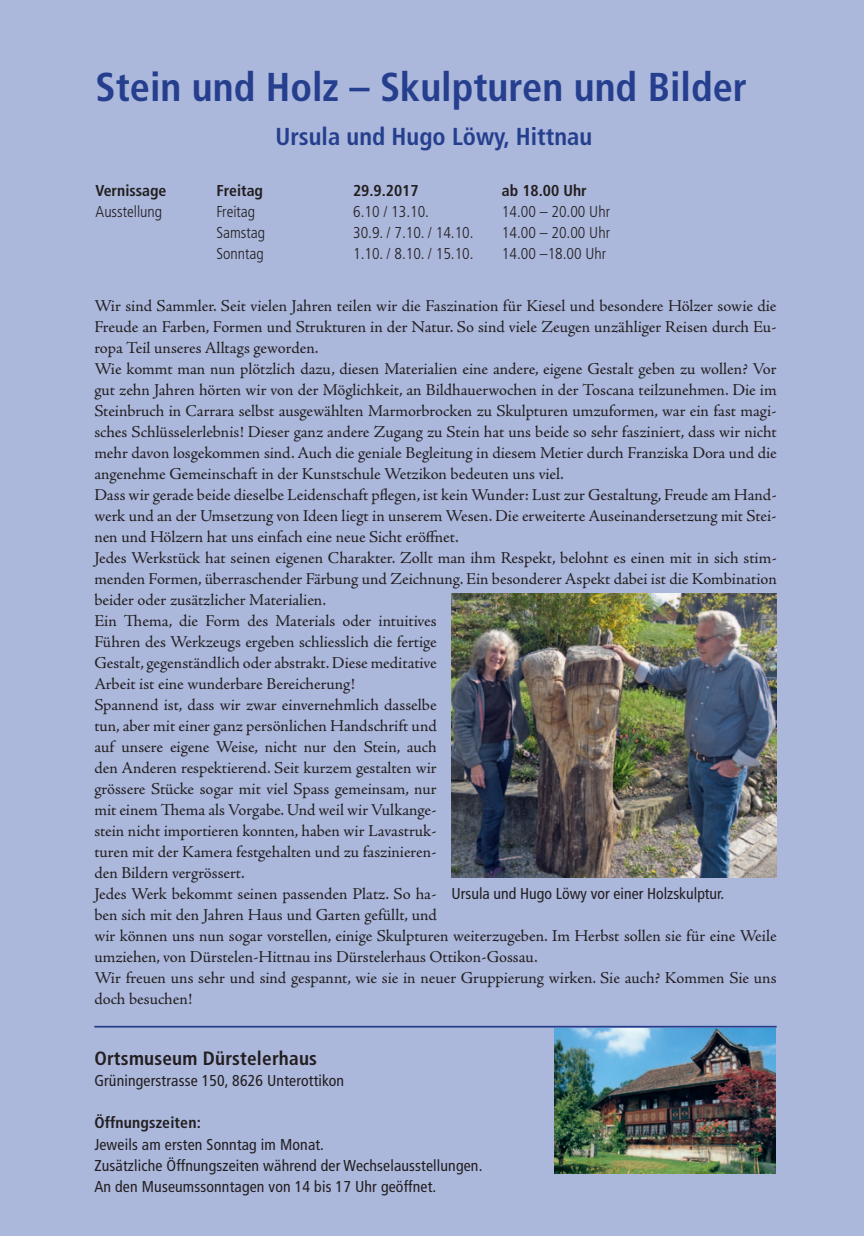
<style>
.page{position:relative;width:864px;height:1236px;background:#fff}
.page>*{position:absolute;margin:0;border:0;box-sizing:border-box;transform-origin:0 0}
.t1{font:700 condensed 40.25px "Frutiger";color:#253f8e}
.t2{font:700 condensed 24.5px "Frutiger";color:#253f8e}
.t3{font:700 condensed 19.25px "Frutiger";letter-spacing:.01em;color:#231f20}
.t4{font:16.62px/21px "Adobe Jenson Pro";color:#231f20}
.t5{font:condensed 15.75px/21.2px "Frutiger";letter-spacing:.01em;color:#231f20}
.t6{font:300 condensed 15.75px "Frutiger";color:#231f20}
.t7{font:700 condensed 15.75px "Frutiger";color:#231f20}
</style>
<div class="page">
<div style="left:0;top:0;width:863px;height:1235px;background:#abb7db"></div>
<img style="left:554px;top:1027px;width:221px;height:146px">
<hr style="left:94px;top:1025px;width:682px;height:2px;background:#253f8e">
<img style="left:451px;top:593px;width:325px;height:284px">
<h1 class="t1" style="left:95px;top:63px;width:652px">Stein und Holz – Skulpturen und Bilder</h1>
<h2 class="t2" style="left:275px;top:122px;width:318px">Ursula und Hugo Löwy, Hittnau</h2>
<p class="t7" style="left:95px;top:181px;width:72px">Vernissage</p>
<p class="t7" style="left:216px;top:181px;width:48px">Freitag</p>
<p class="t7" style="left:353px;top:181px;width:67px">29.9.2017</p>
<p class="t7" style="left:501px;top:181px;width:86px">ab 18.00 Uhr</p>
<p class="t6" style="left:95px;top:202px;width:68px">Ausstellung</p>
<p class="t6" style="left:216px;top:202px;width:40px">Freitag</p>
<p class="t6" style="left:353px;top:202px;width:77px">6.10 / 13.10.</p>
<p class="t6" style="left:501px;top:202px;width:109px">14.00 – 20.00 Uhr</p>
<p class="t6" style="left:216px;top:223px;width:50px">Samstag</p>
<p class="t6" style="left:353px;top:223px;width:122px">30.9. / 7.10. / 14.10.</p>
<p class="t6" style="left:501px;top:223px;width:109px">14.00 – 20.00 Uhr</p>
<p class="t6" style="left:216px;top:244px;width:49px">Sonntag</p>
<p class="t6" style="left:353px;top:244px;width:122px">1.10. / 8.10. / 15.10.</p>
<p class="t6" style="left:501px;top:244px;width:106px">14.00 –18.00 Uhr</p>
<p class="t4" style="left:94px;top:295px;width:683px">Wir sind Sammler. Seit vielen Jahren teilen wir die Faszination für Kiesel und besondere Hölzer sowie die Freude an Farben, Formen und Strukturen in der Natur. So sind viele Zeugen unzähliger Reisen durch Eu&shy;ropa Teil unseres Alltags geworden.<br>Wie kommt man nun plötzlich dazu, diesen Materialien eine andere, eigene Gestalt geben zu wollen? Vor gut zehn Jahren hörten wir von der Möglichkeit, an Bildhauerwochen in der Toscana teilzunehmen. Die im Steinbruch in Carrara selbst ausgewählten Marmorbrocken zu Skulpturen umzuformen, war ein fast magi&shy;sches Schlüsselerlebnis! Dieser ganz andere Zugang zu Stein hat uns beide so sehr fasziniert, dass wir nicht mehr davon losgekommen sind. Auch die geniale Begleitung in diesem Metier durch Franziska Dora und die angenehme Gemeinschaft in der Kunstschule Wetzikon bedeuten uns viel.<br>Dass wir gerade beide dieselbe Leidenschaft pflegen, ist kein Wunder: Lust zur Gestaltung, Freude am Hand&shy;werk und an der Umsetzung von Ideen liegt in unserem Wesen. Die erweiterte Auseinandersetzung mit Stei&shy;nen und Hölzern hat uns einfach eine neue Sicht eröffnet.<br>Jedes Werkstück hat seinen eigenen Charakter. Zollt man ihm Respekt, belohnt es einen mit in sich stim&shy;menden Formen, überraschender Färbung und Zeichnung. Ein besonderer Aspekt dabei ist die Kombination beider oder zusätzlicher Materialien.<br>Ein Thema, die Form des Materials oder intuitives<br>Führen des Werkzeugs ergeben schliesslich die fertige<br>Gestalt, gegenständlich oder abstrakt. Diese meditative<br>Arbeit ist eine wunderbare Bereicherung!<br>Spannend ist, dass wir zwar einvernehmlich dasselbe<br>tun, aber mit einer ganz persönlichen Handschrift und<br>auf unsere eigene Weise, nicht nur den Stein, auch<br>den Anderen respektierend. Seit kurzem gestalten wir<br>grössere Stücke sogar mit viel Spass gemeinsam, nur<br>mit einem Thema als Vorgabe. Und weil wir Vulkange-<br>stein nicht importieren konnten, haben wir Lavastruk-<br>turen mit der Kamera festgehalten und zu faszinieren-<br>den Bildern vergrössert.<br>Jedes Werk bekommt seinen passenden Platz. So ha-<br>ben sich mit den Jahren Haus und Garten gefüllt, und<br>wir können uns nun sogar vorstellen, einige Skulpturen weiterzugeben. Im Herbst sollen sie für eine Weile umziehen, von Dürstelen-Hittnau ins Dürstelerhaus Ottikon-Gossau.<br>Wir freuen uns sehr und sind gespannt, wie sie in neuer Gruppierung wirken. Sie auch? Kommen Sie uns doch besuchen!</p>
<p class="t5" style="left:451px;top:882px;width:274px">Ursula und Hugo Löwy vor einer Holzskulptur.</p>
<p class="t3" style="left:94px;top:1046px;width:224px">Ortsmuseum Dürstelerhaus</p>
<p class="t5" style="left:94px;top:1069px;width:251px">Grüningerstrasse 150, 8626 Unterottikon</p>
<p class="t7" style="left:94px;top:1113px;width:108px">Öffnungszeiten:</p>
<p class="t5" style="left:94px;top:1133px;width:389px">Jeweils am ersten Sonntag im Monat.<br>Zusätzliche Öffnungszeiten während der Wechselausstellungen.<br>An den Museumssonntagen von 14 bis 17 Uhr geöffnet.</p>
</div>
